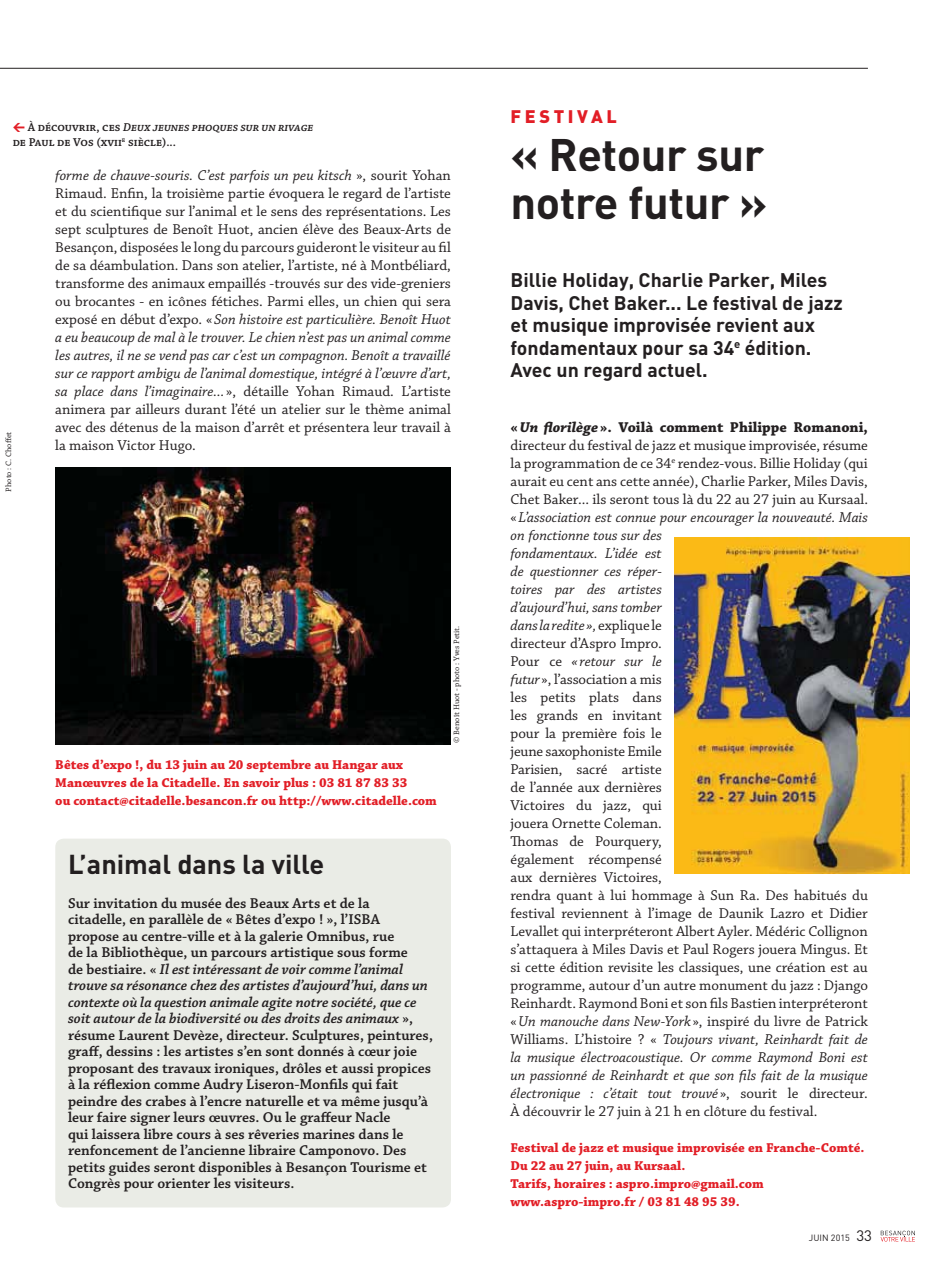
<style>
.page{position:relative;width:936px;height:1276px;background:#fff}
.page>*{position:absolute;margin:0;border:0;box-sizing:border-box;transform-origin:0 0}
.t1{font:700 45px/48px "DIN";letter-spacing:-.01em;color:#231f20}
.t2{font:700 27px "DIN";color:#231f20}
.t3{font:700 19.5px/22.5px "DIN";color:#231f20}
.t4{font:900 18px "DIN";letter-spacing:.2em;color:#e21e26}
.t5{font:15px/18px "Chaparral Pro";color:#231f20}
.t6{font:600 15px/16.5px "Chaparral Pro";color:#231f20}
.t7{font:700 13.5px/18px "Chaparral Pro";color:#e21e26}
.t8{font:600 12px/14.4px "Chaparral Pro";color:#231f20}
.t9{font:9px "DIN";color:#231f20}
.t10{font:8.25px "Chaparral Pro";color:#231f20}
.s1{font-family:"DIN";font-weight:900;color:#e21e26}
.s2{font-style:italic}
.s3{font-weight:700}
.s4{font-weight:700;font-style:italic}
.s5{font-size:15px}
</style>
<div class="page">
<svg style="left:880px;top:1230px;width:34px;height:11px"></svg>
<hr style="left:0;top:68px;width:867px;height:1px;background:#231f20">
<img style="left:674px;top:537px;width:235px;height:336px">
<img style="left:55px;top:467px;width:396px;height:277px">
<div style="left:55px;top:838px;width:396px;height:369px;background:#eaece6;border-radius:9px"></div>
<p class="t8" style="left:13px;top:121px;width:302px"><span class="s1">&lt;</span> À découvrir, ces <span class="s2">Deux jeunes phoques sur un rivage </span>de Paul de Vos (xvii<sup>e</sup> siècle)...</p>
<p class="t10" style="left:5px;top:492px;width:62px;rotate:-90deg">Photo : C. Choffet</p>
<p class="t5" style="left:55px;top:167px;width:397px;text-align:justify"><span class="s2">forme de chauve-souris. C’est parfois un peu kitsch</span> », sourit Yohan Rimaud. Enfin, la troisième partie évoquera le regard de l’artiste et du scientifique sur l’animal et le sens des représentations. Les sept sculptures de Benoît Huot, ancien élève des Beaux-Arts de Besançon, disposées le long du parcours guideront le visiteur au fil de sa déambulation. Dans son atelier, l’artiste, né à Montbéliard, transforme des animaux empaillés -trouvés sur des vide-greniers ou brocantes - en icônes fétiches. Parmi elles, un chien qui sera exposé en début d’expo. « <span class="s2">Son histoire est particulière. Benoît Huot a eu beaucoup de mal à le trouver. Le chien n’est pas un animal comme les autres, il ne se vend pas car c’est un compagnon. Benoît a travaillé sur ce rapport ambigu de l’animal domestique, intégré à l’œuvre d’art, sa place dans l’imaginaire...</span> », détaille Yohan Rimaud. L’artiste animera par ailleurs durant l’été un atelier sur le thème animal avec des détenus de la maison d’arrêt et présentera leur travail à la maison Victor Hugo.</p>
<p class="t7" style="left:55px;top:756px;width:383px">Bêtes d’expo !, du 13 juin au 20 septembre au Hangar aux<br>Manœuvres de la Citadelle. En savoir plus : 03 81 87 83 33<br>ou contact@citadelle.besancon.fr ou http://www.citadelle.com</p>
<p class="t10" style="left:453px;top:743px;width:119px;rotate:-90deg">© Benoît Huot - photo : Yves Petit.</p>
<h2 class="t2" style="left:68px;top:854px;width:257px">L’animal dans la ville</h2>
<p class="t6" style="left:68px;top:896px;width:366px">Sur invitation du musée des Beaux Arts et de la<br>citadelle, en parallèle de « Bêtes d’expo ! », l’ISBA propose au centre-ville et à la galerie Omnibus, rue<br>de la Bibliothèque, un parcours artistique sous forme<br>de bestiaire. « <span class="s2">Il est intéressant de voir comme l’animal trouve sa résonance chez des artistes d’aujourd’hui, dans un contexte où la question animale agite notre société, que ce soit autour de la biodiversité ou des droits des animaux</span> », résume Laurent Devèze, directeur. Sculptures, peintures, graff, dessins : les artistes s’en sont donnés à cœur joie proposant des travaux ironiques, drôles et aussi propices à la réflexion comme Audry Liseron-Monfils qui fait peindre des crabes à l’encre naturelle et va même jusqu’à leur faire signer leurs œuvres. Ou le graffeur Nacle<br>qui laissera libre cours à ses rêveries marines dans le renfoncement de l’ancienne libraire Camponovo. Des petits guides seront disponibles à Besançon Tourisme et Congrès pour orienter les visiteurs.</p>
<p class="t4" style="left:510px;top:110px;width:108px">FESTIVAL</p>
<h1 class="t1" style="left:510px;top:136px;width:258px">« Retour sur notre futur »</h1>
<h3 class="t3" style="left:510px;top:271px;width:334px">Billie Holiday, Charlie Parker, Miles Davis, Chet Baker... Le festival de jazz et musique improvisée revient aux fondamentaux pour sa 34<sup>e</sup> édition.<br>Avec un regard actuel.</h3>
<p class="t5" style="left:510px;top:420px;width:359px"><span class="s3">«</span><span class="s4">Un florilège</span> <span class="s3">». Voilà comment Philippe Romanoni, </span>directeur du festival de jazz et musique improvisée, résume la programmation de ce 34<sup>e</sup> rendez-vous. Billie Holiday (qui aurait eu cent ans cette année), Charlie Parker, Miles Davis, Chet Baker... ils seront tous là du 22 au 27 juin au Kursaal. « <span class="s2">L’association est connue pour encourager la nouveauté. Mais on fonctionne tous sur des<br>fondamentaux. L’idée est<br>de questionner ces réper-<br>toires par des artistes<br>d’aujourd’hui, sans tomber<br>dans la redite »,</span> explique le<br>directeur d’Aspro Impro.<br>Pour ce <span class="s2">« retour sur le<br>futur</span> », l’association a mis<br>les petits plats dans<br>les grands en invitant<br>pour la première fois le<br>jeune saxophoniste Emile<br>Parisien, sacré artiste<br>de l’année aux dernières<br>Victoires du jazz, qui<br>jouera Ornette Coleman.<br>Thomas de Pourquery,<br>également récompensé<br>aux dernières Victoires,<br>rendra quant à lui hommage à Sun Ra. Des habitués du festival reviennent à l’image de Daunik Lazro et Didier Levallet qui interpréteront Albert Ayler. Médéric Collignon s’attaquera à Miles Davis et Paul Rogers jouera Mingus. Et si cette édition revisite les classiques, une création est au programme, autour d’un autre monument du jazz : Django Reinhardt. Raymond Boni et son fils Bastien interpréteront « <span class="s2">Un manouche dans New-York</span> », inspiré du livre de Patrick Williams. L’histoire ? « <span class="s2">Toujours vivant, Reinhardt fait de la musique électroacoustique. Or comme Raymond Boni est un passionné de Reinhardt et que son fils fait de la musique électronique : c’était tout trouvé</span> », sourit le directeur.<br>À découvrir le 27 juin à 21 h en clôture du festival.</p>
<p class="t7" style="left:510px;top:1140px;width:355px">Festival de jazz et musique improvisée en Franche-Comté.<br>Du 22 au 27 juin, au Kursaal.<br>Tarifs, horaires : aspro.impro@gmail.com www.aspro-impro.fr / 03 81 48 95 39.</p>
<p class="t9" style="left:808px;top:1235px;width:65px">JUIN 2015 <span class="s5">33</span></p>
</div>
